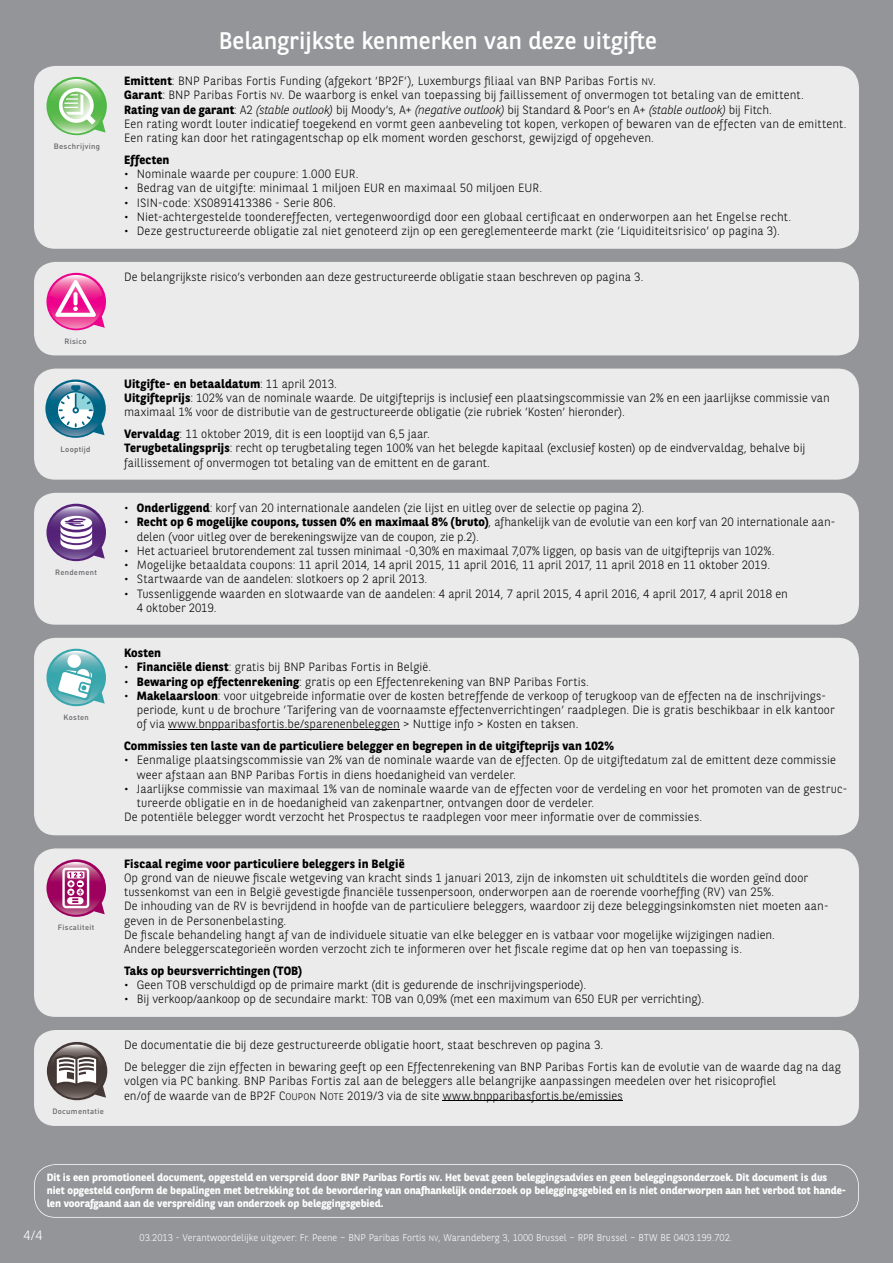
<style>
.page{position:relative;width:893px;height:1263px;background:#939598}
.page>*{position:absolute;margin:0;border:0;box-sizing:border-box;transform-origin:0 0}
.t1{font:24px "BNPP Sans";color:#fff}
.t2{font:300 13.5px "BNPP Sans";color:#fff}
.t3{font:300 12px/14.2px "BNPP Sans";letter-spacing:.005em;color:#000}
.t4{font:700 12px "BNPP Sans";letter-spacing:.01em;color:#000}
.t5{font:700 10.5px/12.8px "BNPP Sans";letter-spacing:-.005em;color:#fff}
.t6{font:300 9.75px "BNPP Sans";color:#fff}
.t7{font:500 7.65px "DIN";letter-spacing:.04em;color:#636466}
.t8{font:500 7.5px "DIN";letter-spacing:.04em;color:#636466}
.s1{font-weight:700}
.s2{font-family:"BNPP Sans Light SC800";font-weight:400;font-size:9.6px}
.s3{font-style:italic}
.s4{font-family:"BNPP Sans Light SC800";font-weight:400}
.s5{font-family:"BNPP Sans Bold SC800";font-weight:400;font-size:8.4px}
.s6{font-family:"BNPP Sans Light SC800";font-weight:400;font-size:7.8px}
</style>
<div class="page">
<div style="left:34px;top:66px;width:825px;height:183px;background:#ebebec;border-radius:21px"></div>
<svg style="left:46px;top:77px;width:61px;height:58px"></svg>
<div style="left:34px;top:493px;width:825px;height:132px;background:#ebebec;border-radius:21px"></div>
<svg style="left:46px;top:504px;width:60px;height:57px"></svg>
<div style="left:34px;top:262px;width:825px;height:93px;background:#ebebec;border-radius:21px"></div>
<svg style="left:46px;top:273px;width:60px;height:57px"></svg>
<div style="left:34px;top:369px;width:825px;height:111px;background:#ebebec;border-radius:21px"></div>
<svg style="left:45px;top:379px;width:61px;height:59px"></svg>
<svg style="left:34px;top:1164px;width:825px;height:54px"></svg>
<div style="left:34px;top:848px;width:825px;height:169px;background:#ebebec;border-radius:21px"></div>
<svg style="left:46px;top:859px;width:60px;height:58px"></svg>
<div style="left:34px;top:1030px;width:825px;height:96px;background:#ebebec;border-radius:21px"></div>
<svg style="left:47px;top:1042px;width:60px;height:58px"></svg>
<hr style="left:443px;top:1100px;width:180px;height:1px;background:#000">
<div style="left:34px;top:638px;width:825px;height:197px;background:#ebebec;border-radius:21px"></div>
<svg style="left:46px;top:649px;width:60px;height:57px"></svg>
<hr style="left:168px;top:729px;width:232px;height:1px;background:#000">
<p class="t7" style="left:54px;top:141px;width:48px">Beschrijving</p>
<h1 class="t1" style="left:219px;top:24px;width:440px">Belangrijkste kenmerken van deze uitgifte</h1>
<p class="t3" style="left:124px;top:73px;width:724px"><span class="s1">Emittent</span>: BNP Paribas Fortis Funding (afgekort ‘BP2F‘), Luxemburgs filiaal van BNP Paribas Fortis <span class="s2">NV</span>.<br><span class="s1">Garant</span>: BNP Paribas Fortis <span class="s2">NV</span>. De waarborg is enkel van toepassing bij faillissement of onvermogen tot betaling van de emittent.<br><span class="s1">Rating van de garant</span>: A2 <span class="s3">(stable outlook)</span> bij Moody’s, A+ <span class="s3">(negative outlook)</span> bij Standard &amp; Poor’s en A+ <span class="s3">(stable outlook)</span> bij Fitch.<br>Een rating wordt louter indicatief toegekend en vormt geen aanbeveling tot kopen, verkopen of bewaren van de effecten van de emittent.<br>Een rating kan door het ratingagentschap op elk moment worden geschorst, gewijzigd of opgeheven.</p>
<p class="t4" style="left:124px;top:152px;width:47px">Effecten</p>
<p class="t3" style="left:124px;top:166px;width:236px">• Nominale waarde per coupure: 1.000 EUR.</p>
<p class="t3" style="left:124px;top:181px;width:420px">• Bedrag van de uitgifte: minimaal 1 miljoen EUR en maximaal 50 miljoen EUR.</p>
<p class="t3" style="left:124px;top:195px;width:213px">• ISIN-code: XS0891413386 - Serie 806.</p>
<p class="t3" style="left:124px;top:209px;width:668px">• Niet-achtergestelde toondereffecten, vertegenwoordigd door een globaal certificaat en onderworpen aan het Engelse recht.</p>
<p class="t3" style="left:124px;top:223px;width:657px">• Deze gestructureerde obligatie zal niet genoteerd zijn op een gereglementeerde markt (zie ’Liquiditeitsrisico’ op pagina 3).</p>
<p class="t3" style="left:124px;top:269px;width:521px">De belangrijkste risico’s verbonden aan deze gestructureerde obligatie staan beschreven op pagina 3.</p>
<p class="t7" style="left:65px;top:336px;width:23px">Risico</p>
<p class="t7" style="left:61px;top:444px;width:32px">Looptijd</p>
<p class="t7" style="left:55px;top:567px;width:43px">Rendement</p>
<p class="t7" style="left:64px;top:712px;width:27px">Kosten</p>
<p class="t8" style="left:58px;top:923px;width:38px">Fiscaliteit</p>
<p class="t7" style="left:52px;top:1106px;width:53px">Documentatie</p>
<p class="t3" style="left:124px;top:376px;width:707px"><span class="s1">Uitgifte- en betaaldatum</span>: 11 april 2013.<br><span class="s1">Uitgifteprijs</span>: 102% van de nominale waarde. De uitgifteprijs is inclusief een plaatsingscommissie van 2% en een jaarlijkse commissie van maximaal 1% voor de distributie van de gestructureerde obligatie (zie rubriek ’Kosten’ hieronder).</p>
<p class="t3" style="left:124px;top:426px;width:683px"><span class="s1">Vervaldag</span>: 11 oktober 2019, dit is een looptijd van 6,5 jaar.<br><span class="s1">Terugbetalingsprijs</span>: recht op terugbetaling tegen 100% van het belegde kapitaal (exclusief kosten) op de eindvervaldag, behalve bij faillissement of onvermogen tot betaling van de emittent en de garant.</p>
<p class="t3" style="left:124px;top:500px;width:522px">• <span class="s1">Onderliggend</span>: korf van 20 internationale aandelen (zie lijst en uitleg over de selectie op pagina 2).</p>
<p class="t3" style="left:137px;top:514px;width:700px;text-indent:-13px">• <span class="s1">Recht op 6 mogelijke coupons, tussen 0% en maximaal 8% (bruto)</span>, afhankelijk van de evolutie van een korf van 20 internationale aan&shy;delen (voor uitleg over de berekeningswijze van de coupon, zie p.2).</p>
<p class="t3" style="left:124px;top:543px;width:652px">• Het actuarieel brutorendement zal tussen minimaal -0,30% en maximaal 7,07% liggen, op basis van de uitgifteprijs van 102%.</p>
<p class="t3" style="left:124px;top:557px;width:648px">• Mogelijke betaaldata coupons: 11 april 2014, 14 april 2015, 11 april 2016, 11 april 2017, 11 april 2018 en 11 oktober 2019.</p>
<p class="t3" style="left:124px;top:571px;width:305px">• Startwaarde van de aandelen: slotkoers op 2 april 2013.</p>
<p class="t3" style="left:137px;top:586px;width:653px;text-indent:-13px">• Tussenliggende waarden en slotwaarde van de aandelen: 4 april 2014, 7 april 2015, 4 april 2016, 4 april 2017, 4 april 2018 en<br>4 oktober 2019.</p>
<p class="t4" style="left:124px;top:645px;width:39px">Kosten</p>
<p class="t3" style="left:124px;top:659px;width:309px">• <span class="s1">Financiële dienst</span>: gratis bij BNP Paribas Fortis in België.</p>
<p class="t3" style="left:124px;top:674px;width:466px">• <span class="s1">Bewaring op effectenrekening</span>: gratis op een Effectenrekening van BNP Paribas Fortis.</p>
<p class="t3" style="left:137px;top:688px;width:699px;text-indent:-13px">• <span class="s1">Makelaarsloon</span>: voor uitgebreide informatie over de kosten betreffende de verkoop of terugkoop van de effecten na de inschrijvings&shy;periode, kunt u de brochure ’Tarifering van de voornaamste effectenverrichtingen’ raadplegen. Die is gratis beschikbaar in elk kantoor of via www.bnpparibasfortis.be/sparenenbeleggen &gt; Nuttige info &gt; Kosten en taksen.</p>
<p class="t4" style="left:124px;top:738px;width:491px">Commissies ten laste van de particuliere belegger en begrepen in de uitgifteprijs van 102%</p>
<p class="t3" style="left:137px;top:752px;width:700px;text-indent:-13px">• Eenmalige plaatsingscommissie van 2% van de nominale waarde van de effecten. Op de uitgiftedatum zal de emittent deze commissie weer afstaan aan BNP Paribas Fortis in diens hoedanigheid van verdeler.</p>
<p class="t3" style="left:124px;top:781px;width:725px">• Jaarlijkse commissie van maximaal 1% van de nominale waarde van de effecten voor de verdeling en voor het promoten van de gestruc-</p>
<p class="t3" style="left:137px;top:795px;width:459px">tureerde obligatie en in de hoedanigheid van zakenpartner, ontvangen door de verdeler.</p>
<p class="t3" style="left:124px;top:809px;width:580px">De potentiële belegger wordt verzocht het Prospectus te raadplegen voor meer informatie over de commissies.</p>
<p class="t4" style="left:124px;top:855px;width:282px">Fiscaal regime voor particuliere beleggers in België</p>
<p class="t3" style="left:124px;top:870px;width:706px">Op grond van de nieuwe fiscale wetgeving van kracht sinds 1 januari 2013, zijn de inkomsten uit schuldtitels die worden geïnd door tussenkomst van een in België gevestigde financiële tussenpersoon, onderworpen aan de roerende voorheffing (RV) van 25%.<br>De inhouding van de RV is bevrijdend in hoofde van de particuliere beleggers, waardoor zij deze beleggingsinkomsten niet moeten aan&shy;geven in de Personenbelasting.<br>De fiscale behandeling hangt af van de individuele situatie van elke belegger en is vatbaar voor mogelijke wijzigingen nadien.<br>Andere beleggerscategorieën worden verzocht zich te informeren over het fiscale regime dat op hen van toepassing is.</p>
<p class="t4" style="left:124px;top:962px;width:179px">Taks op beursverrichtingen (TOB)</p>
<p class="t3" style="left:124px;top:977px;width:464px">• Geen TOB verschuldigd op de primaire markt (dit is gedurende de inschrijvingsperiode).</p>
<p class="t3" style="left:124px;top:991px;width:582px">• Bij verkoop/aankoop op de secundaire markt: TOB van 0,09% (met een maximum van 650 EUR per verrichting).</p>
<p class="t3" style="left:124px;top:1034px;width:718px;line-height:21.8px">De documentatie die bij deze gestructureerde obligatie hoort, staat beschreven op pagina 3.<br>De belegger die zijn effecten in bewaring geeft op een Effectenrekening van BNP Paribas Fortis kan de evolutie van de waarde dag na dag</p>
<p class="t3" style="left:124px;top:1073px;width:654px">volgen via PC banking. BNP Paribas Fortis zal aan de beleggers alle belangrijke aanpassingen meedelen over het risicoprofiel en/of de waarde van de BP2F <span class="s4">C</span><span class="s2">OUPON</span> <span class="s4">N</span><span class="s2">OTE</span> 2019/3 via de site www.bnpparibasfortis.be/emissies</p>
<p class="t5" style="left:47px;top:1170px;width:801px">Dit is een promotioneel document, opgesteld en verspreid door BNP Paribas Fortis <span class="s5">NV</span>. Het bevat geen beleggingsadvies en geen beleggingsonderzoek. Dit document is dus niet opgesteld conform de bepalingen met betrekking tot de bevordering van onafhankelijk onderzoek op beleggingsgebied en is niet onderworpen aan het verbod tot hande&shy;len voorafgaand aan de verspreiding van onderzoek op beleggingsgebied.</p>
<p class="t2" style="left:24px;top:1226px;width:20px">4/4</p>
<p class="t6" style="left:140px;top:1230px;width:594px">03.2013 - Verantwoordelijke uitgever: Fr. Peene – BNP Paribas Fortis <span class="s6">NV</span>, Warandeberg 3, 1000 Brussel – RPR Brussel – BTW BE 0403.199.702.</p>
</div>
